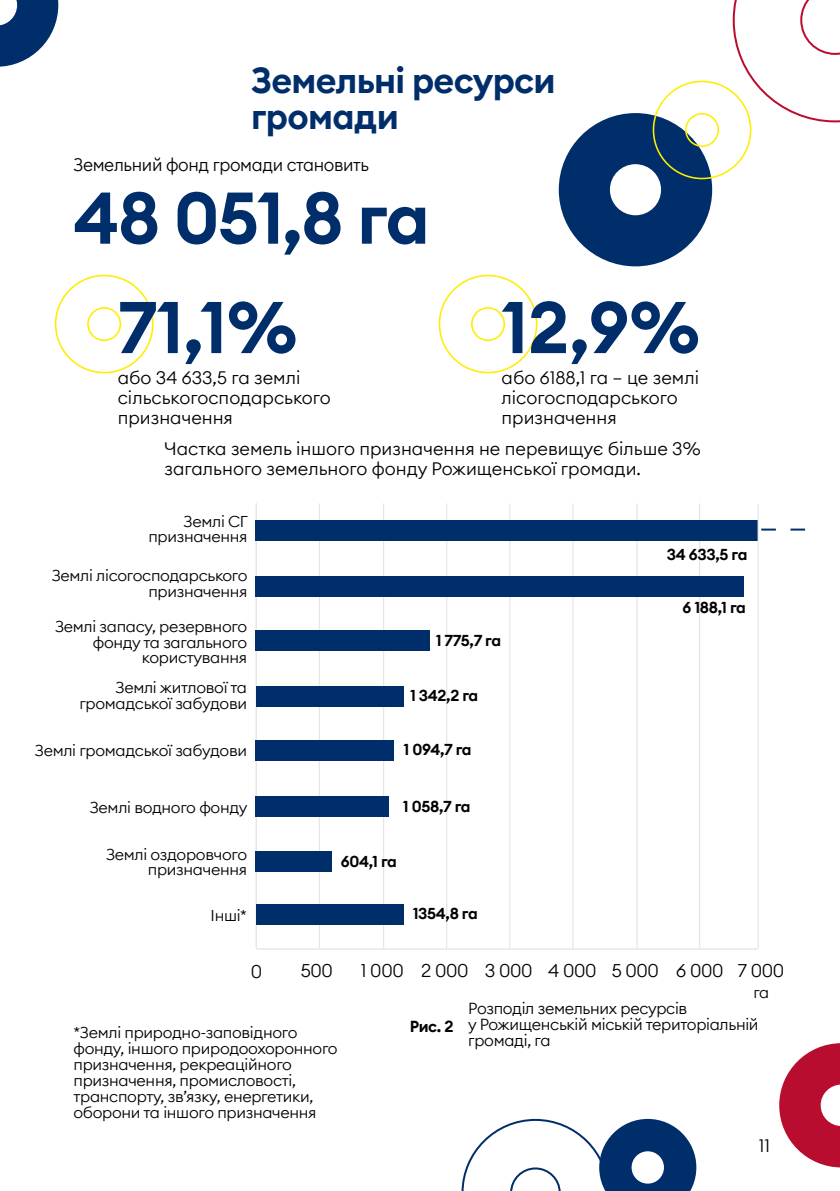
<style>
.page{position:relative;width:840px;height:1191px;background:#fff}
.page>*{position:absolute;margin:0;border:0;box-sizing:border-box;transform-origin:0 0}
.t1{font:600 72px "Euclid Circular B";letter-spacing:-.02em;color:#002e6b}
.t2{font:600 36px/36px "Euclid Circular B";letter-spacing:-.02em;color:#002e6b}
.t3{font:300 18.4px "Euclid Circular B";letter-spacing:-.02em;color:#020203}
.t4{font:300 18px/20px "Euclid Circular B";color:#000}
.t5{font:300 18px "Euclid Circular B";letter-spacing:-.02em;color:#020203;scale:.96 1}
.t6{font:300 16px/16px "Euclid Circular B";letter-spacing:-.02em;color:#020203}
.t7{font:600 16px "Euclid Circular B";color:#020203}
.t8{font:600 15.8px "Euclid Circular B";letter-spacing:-.02em;color:#020203}
.t9{font:300 15.8px "Euclid Circular B";color:#020203}
.t10{font:300 15.6px/15.4px "Euclid Circular B";letter-spacing:-.02em;color:#020203;text-align:right}
</style>
<div class="page">
<svg style="left:0;top:0;width:58px;height:67px"></svg>
<svg style="left:54px;top:274px;width:100px;height:100px"></svg>
<svg style="left:438px;top:274px;width:100px;height:100px"></svg>
<svg style="left:461px;top:1118px;width:235px;height:73px"></svg>
<svg style="left:558px;top:0;width:281px;height:266px"></svg>
<svg style="left:779px;top:1043px;width:60px;height:124px"></svg>
<hr style="left:318px;top:503px;width:2px;height:445px;background:#e6e6e6">
<hr style="left:383px;top:503px;width:1px;height:445px;background:#e6e6e6">
<hr style="left:446px;top:503px;width:1px;height:445px;background:#e6e6e6">
<hr style="left:509px;top:503px;width:1px;height:445px;background:#e6e6e6">
<hr style="left:572px;top:503px;width:1px;height:445px;background:#e6e6e6">
<hr style="left:636px;top:503px;width:1px;height:445px;background:#e6e6e6">
<hr style="left:698px;top:503px;width:1px;height:445px;background:#e6e6e6">
<hr style="left:256px;top:948px;width:501px;height:1px;background:#e6e6e6">
<hr style="left:255px;top:503px;width:2px;height:445px;background:#e6e6e6">
<div style="left:255px;top:520px;width:502px;height:21px;background:#002e6b"></div>
<div style="left:255px;top:576px;width:488px;height:20px;background:#002e6b"></div>
<div style="left:255px;top:630px;width:174px;height:21px;background:#002e6b"></div>
<div style="left:255px;top:686px;width:148px;height:20px;background:#002e6b"></div>
<div style="left:255px;top:740px;width:139px;height:21px;background:#002e6b"></div>
<div style="left:255px;top:796px;width:134px;height:20px;background:#002e6b"></div>
<div style="left:255px;top:851px;width:77px;height:21px;background:#002e6b"></div>
<hr style="left:757px;top:504px;width:1px;height:445px;background:#e6e6e6">
<div style="left:255px;top:904px;width:148px;height:21px;background:#002e6b"></div>
<svg style="left:761px;top:528px;width:43px;height:2px"></svg>
<h2 class="t2" style="left:251px;top:62px;width:306px">Земельні ресурси громади</h2>
<p class="t5" style="left:73px;top:153px;width:309px">Земельний фонд громади становить</p>
<h1 class="t1" style="left:73px;top:172px;width:358px">48 051,8 га</h1>
<h1 class="t1" style="left:118px;top:281px;width:181px">71,1%</h1>
<h1 class="t1" style="left:501px;top:281px;width:200px">12,9%</h1>
<p class="t4" style="left:118px;top:367px;width:214px">або 34 633,5 га землі сільськогосподарського призначення</p>
<p class="t4" style="left:164px;top:438px;width:537px">Частка земель іншого призначення не перевищує більше 3% загального земельного фонду Рожищенської громади.</p>
<p class="t4" style="left:501px;top:367px;width:199px">або 6188,1 га – це землі лісогосподарського призначення</p>
<p class="t10" style="left:148px;top:513px;width:101px">Землі СГ призначення</p>
<p class="t10" style="left:52px;top:568px;width:197px">Землі лісогосподарського призначення</p>
<p class="t10" style="left:55px;top:619px;width:193px">Землі запасу, резервного фонду та загального користування</p>
<p class="t10" style="left:79px;top:680px;width:169px">Землі житлової та громадської забудови</p>
<p class="t10" style="left:35px;top:742px;width:213px">Землі громадської забудови</p>
<p class="t10" style="left:90px;top:800px;width:159px">Землі водного фонду</p>
<p class="t10" style="left:106px;top:846px;width:142px">Землі оздоровчого призначення</p>
<p class="t10" style="left:210px;top:907px;width:38px">Інші*</p>
<p class="t8" style="left:435px;top:630px;width:67px">1 775,7 га</p>
<p class="t8" style="left:410px;top:685px;width:70px">1 342,2 га</p>
<p class="t8" style="left:403px;top:739px;width:70px">1 094,7 га</p>
<p class="t8" style="left:403px;top:796px;width:69px">1 058,7 га</p>
<p class="t8" style="left:340px;top:851px;width:58px">604,1 га</p>
<p class="t8" style="left:412px;top:903px;width:67px">1354,8 га</p>
<p class="t8" style="left:666px;top:544px;width:82px">34 633,5 га</p>
<p class="t8" style="left:682px;top:597px;width:65px">6 188,1 га</p>
<p class="t3" style="left:251px;top:959px;width:13px">0</p>
<p class="t3" style="left:300px;top:958px;width:34px">500</p>
<p class="t3" style="left:360px;top:958px;width:424px">1 000 2 000 3 000 4 000 5 000 6 000 7 000</p>
<p class="t10" style="left:73px;top:1023px;width:265px;line-height:16px;text-align:left">*Землі природно-заповідного фонду, іншого природоохоронного призначення, рекреаційного призначення, промисловості, транспорту, зв’язку, енергетики, оборони та іншого призначення</p>
<p class="t7" style="left:409px;top:1015px;width:45px">Рис. 2</p>
<p class="t9" style="left:753px;top:982px;width:17px">га</p>
<p class="t6" style="left:468px;top:1000px;width:292px">Розподіл земельних ресурсів<br>у Рожищенській міській територіальній громаді, га</p>
<p class="t4" style="left:758px;top:1135px;width:13px">11</p>
</div>
